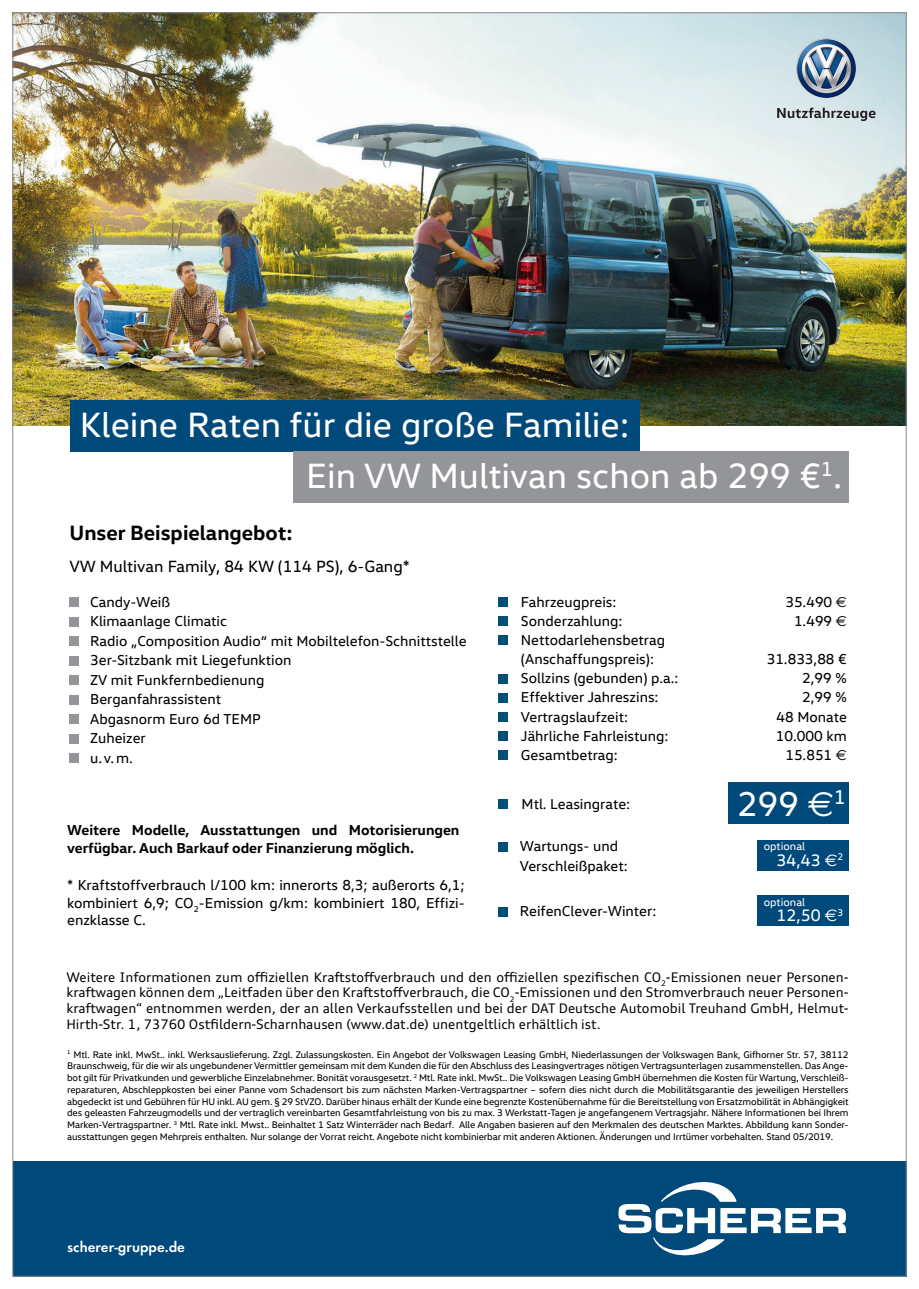
<style>
.page{position:relative;width:919px;height:1289px;background:#fff}
.page>*{position:absolute;margin:0;border:0;box-sizing:border-box;transform-origin:0 0}
.t1{font:35.7px/51px "VW Head";color:#fff}
.t2{font:34.95px "VW Head";color:#fff}
.t3{font:700 21px "VW Head";color:#000}
.t4{font:16.8px "VW Head";color:#fff}
.t5{font:16.5px "VW Head";color:#000}
.t6{font:600 15px "Futura T";color:#fff}
.t7{font:14.7px/19.5px "VW Head";color:#000}
.t8{font:700 14.7px/17.5px "VW Head";color:#000}
.t9{font:13.2px/15.8px "Audi Type";color:#000;text-align:justify}
.t10{font:11.25px "VW Head";color:#fff}
.t11{font:9.75px/11.7px "VW Head";letter-spacing:-.01em;color:#000;text-align:justify}
.s1{font-family:"Euro Sans"}
</style>
<div class="page">
<img style="left:15px;top:15px;width:889px;height:410px">
<div style="left:70px;top:597px;width:9px;height:9px;background:#939598"></div>
<div style="left:70px;top:617px;width:9px;height:9px;background:#939598"></div>
<div style="left:70px;top:636px;width:9px;height:9px;background:#939598"></div>
<div style="left:70px;top:656px;width:9px;height:9px;background:#939598"></div>
<div style="left:70px;top:675px;width:9px;height:9px;background:#939598"></div>
<div style="left:70px;top:695px;width:9px;height:9px;background:#939598"></div>
<div style="left:70px;top:714px;width:9px;height:9px;background:#939598"></div>
<div style="left:70px;top:734px;width:9px;height:9px;background:#939598"></div>
<div style="left:70px;top:753px;width:9px;height:9px;background:#939598"></div>
<div style="left:70px;top:400px;width:569px;height:51px;background:#00497b"></div>
<div style="left:293px;top:451px;width:555px;height:52px;background:#939598"></div>
<div style="left:499px;top:597px;width:9px;height:9px;background:#015078"></div>
<div style="left:499px;top:616px;width:9px;height:9px;background:#015078"></div>
<div style="left:499px;top:635px;width:9px;height:10px;background:#015078"></div>
<div style="left:499px;top:674px;width:9px;height:9px;background:#015078"></div>
<div style="left:499px;top:693px;width:9px;height:9px;background:#015078"></div>
<div style="left:499px;top:712px;width:9px;height:9px;background:#015078"></div>
<div style="left:499px;top:731px;width:9px;height:9px;background:#015078"></div>
<div style="left:499px;top:750px;width:9px;height:10px;background:#015078"></div>
<div style="left:499px;top:799px;width:9px;height:10px;background:#015078"></div>
<div style="left:728px;top:782px;width:121px;height:41px;background:#00497b"></div>
<div style="left:13px;top:1161px;width:893px;height:115px;background:#00497b"></div>
<svg style="left:618px;top:1181px;width:227px;height:75px"></svg>
<div style="left:498px;top:842px;width:9px;height:9px;background:#015078"></div>
<div style="left:498px;top:907px;width:9px;height:9px;background:#015078"></div>
<div style="left:757px;top:840px;width:91px;height:30px;background:#00497b"></div>
<div style="left:757px;top:895px;width:91px;height:30px;background:#00497b"></div>
<img style="left:808px;top:38px;width:18px;height:6px">
<svg style="left:777px;top:108px;width:98px;height:13px"></svg>
<h1 class="t1" style="left:306px;top:398px;width:537px;text-indent:-226px">Kleine Raten für die große Familie:<br>Ein VW Multivan schon ab 299 €<sup>1</sup>.</h1>
<h3 class="t3" style="left:70px;top:518px;width:224px">Unser Beispielangebot:</h3>
<h3 class="t5" style="left:70px;top:556px;width:342px">VW Multivan Family, 84 KW (114 PS), 6-Gang*</h3>
<h3 class="t7" style="left:90px;top:591px;width:378px">Candy-Weiß<br>Klimaanlage Climatic<br>Radio „Composition Audio“ mit Mobiltelefon-Schnittstelle<br>3er-Sitzbank mit Liegefunktion<br>ZV mit Funkfernbedienung<br>Berganfahrassistent<br>Abgasnorm Euro 6d TEMP<br>Zuheizer<br>u.v.m.</h3>
<h3 class="t8" style="left:67px;top:820px;width:394px">Weitere Modelle, Ausstattungen und Motorisierungen verfügbar. Auch Barkauf oder Finanzierung möglich.</h3>
<h3 class="t7" style="left:67px;top:875px;width:399px;line-height:17.5px;text-align:justify">* Kraftstoffverbrauch l/100 km: innerorts 8,3; außerorts 6,1; kombiniert 6,9; CO<sub>2</sub>-Emission g/km: kombiniert 180, Effizi&shy;enzklasse C.</h3>
<h3 class="t7" style="left:521px;top:591px;width:97px">Fahrzeugpreis:</h3>
<h3 class="t7" style="left:785px;top:591px;width:63px">35.490 <span class="s1">E</span></h3>
<h3 class="t7" style="left:521px;top:610px;width:103px">Sonderzahlung:</h3>
<h3 class="t7" style="left:794px;top:610px;width:54px">1.499 <span class="s1">E</span></h3>
<h3 class="t7" style="left:521px;top:630px;width:146px">Nettodarlehensbetrag (Anschaffungspreis):</h3>
<h3 class="t7" style="left:766px;top:649px;width:82px">31.833,88 €</h3>
<h3 class="t7" style="left:521px;top:668px;width:159px">Sollzins (gebunden) p.a.:</h3>
<h3 class="t7" style="left:802px;top:668px;width:46px">2,99 %</h3>
<h3 class="t7" style="left:521px;top:687px;width:139px">Effektiver Jahreszins:</h3>
<h3 class="t7" style="left:802px;top:687px;width:46px">2,99 %</h3>
<h3 class="t7" style="left:521px;top:706px;width:109px">Vertragslaufzeit:</h3>
<h3 class="t7" style="left:776px;top:706px;width:72px">48 Monate</h3>
<h3 class="t7" style="left:521px;top:725px;width:149px">Jährliche Fahrleistung:</h3>
<h3 class="t7" style="left:775px;top:725px;width:72px">10.000 km</h3>
<h3 class="t7" style="left:521px;top:744px;width:98px">Gesamtbetrag:</h3>
<h3 class="t7" style="left:785px;top:744px;width:63px">15.851 <span class="s1">E</span></h3>
<h3 class="t7" style="left:521px;top:793px;width:110px">Mtl. Leasingrate:</h3>
<h2 class="t2" style="left:737px;top:782px;width:110px">299 <span class="s1">E</span><sup>1</sup></h2>
<h3 class="t7" style="left:520px;top:836px;width:109px">Wartungs- und<br>Verschleißpaket:</h3>
<h3 class="t7" style="left:520px;top:901px;width:138px">ReifenClever-Winter:</h3>
<p class="t10" style="left:763px;top:839px;width:43px">optional</p>
<h3 class="t4" style="left:776px;top:849px;width:68px">34,43 <span class="s1">E</span><sup>2</sup></h3>
<p class="t10" style="left:763px;top:894px;width:43px">optional</p>
<h3 class="t4" style="left:776px;top:905px;width:68px">12,50 <span class="s1">E</span><sup>3</sup></h3>
<p class="t9" style="left:66px;top:968px;width:783px">Weitere Informationen zum offiziellen Kraftstoffverbrauch und den offiziellen spezifischen CO<sub>2</sub>-Emissionen neuer Personen&shy;kraftwagen können dem „Leitfaden über den Kraftstoffverbrauch, die CO<sub>2</sub>-Emissionen und den Stromverbrauch neuer Personen&shy;kraftwagen“ entnommen werden, der an allen Verkaufsstellen und bei der DAT Deutsche Automobil Treuhand GmbH, Helmut-Hirth-Str. 1, 73760 Ostfildern-Scharnhausen (www.dat.de) unentgeltlich erhältlich ist.</p>
<p class="t11" style="left:67px;top:1048px;width:783px"><sup>1</sup> Mtl. Rate inkl. MwSt.. inkl. Werksauslieferung. Zzgl. Zulassungskosten. Ein Angebot der Volkswagen Leasing GmbH, Niederlassungen der Volkswagen Bank, Gifhorner Str. 57, 38112<br>Braunschweig, für die wir als ungebundener Vermittler gemeinsam mit dem Kunden die für den Abschluss des Leasingvertrages nötigen Vertragsunterlagen zusammenstellen. Das Ange&shy;bot gilt für Privatkunden und gewerbliche Einzelabnehmer. Bonität vorausgesetzt. <sup>2</sup> Mtl. Rate inkl. MwSt.. Die Volkswagen Leasing GmbH übernehmen die Kosten für Wartung, Verschleiß&shy;reparaturen, Abschleppkosten bei einer Panne vom Schadensort bis zum nächsten Marken-Vertragspartner – sofern dies nicht durch die Mobilitätsgarantie des jeweiligen Herstellers abgedeckt ist und Gebühren für HU inkl. AU gem. § 29 StVZO. Darüber hinaus erhält der Kunde eine begrenzte Kostenübernahme für die Bereitstellung von Ersatzmobilität in Abhängigkeit des geleasten Fahrzeugmodells und der vertraglich vereinbarten Gesamtfahrleistung von bis zu max. 3 Werkstatt-Tagen je angefangenem Vertragsjahr. Nähere Informationen bei Ihrem Marken-Vertragspartner. <sup>3</sup> Mtl. Rate inkl. Mwst.. Beinhaltet 1 Satz Winterräder nach Bedarf. Alle Angaben basieren auf den Merkmalen des deutschen Marktes. Abbildung kann Sonder&shy;ausstattungen gegen Mehrpreis enthalten. Nur solange der Vorrat reicht. Angebote nicht kombinierbar mit anderen Aktionen. Änderungen und Irrtümer vorbehalten. Stand 05/2019.</p>
<h3 class="t6" style="left:67px;top:1238px;width:119px">scherer-gruppe.de</h3>
</div>
